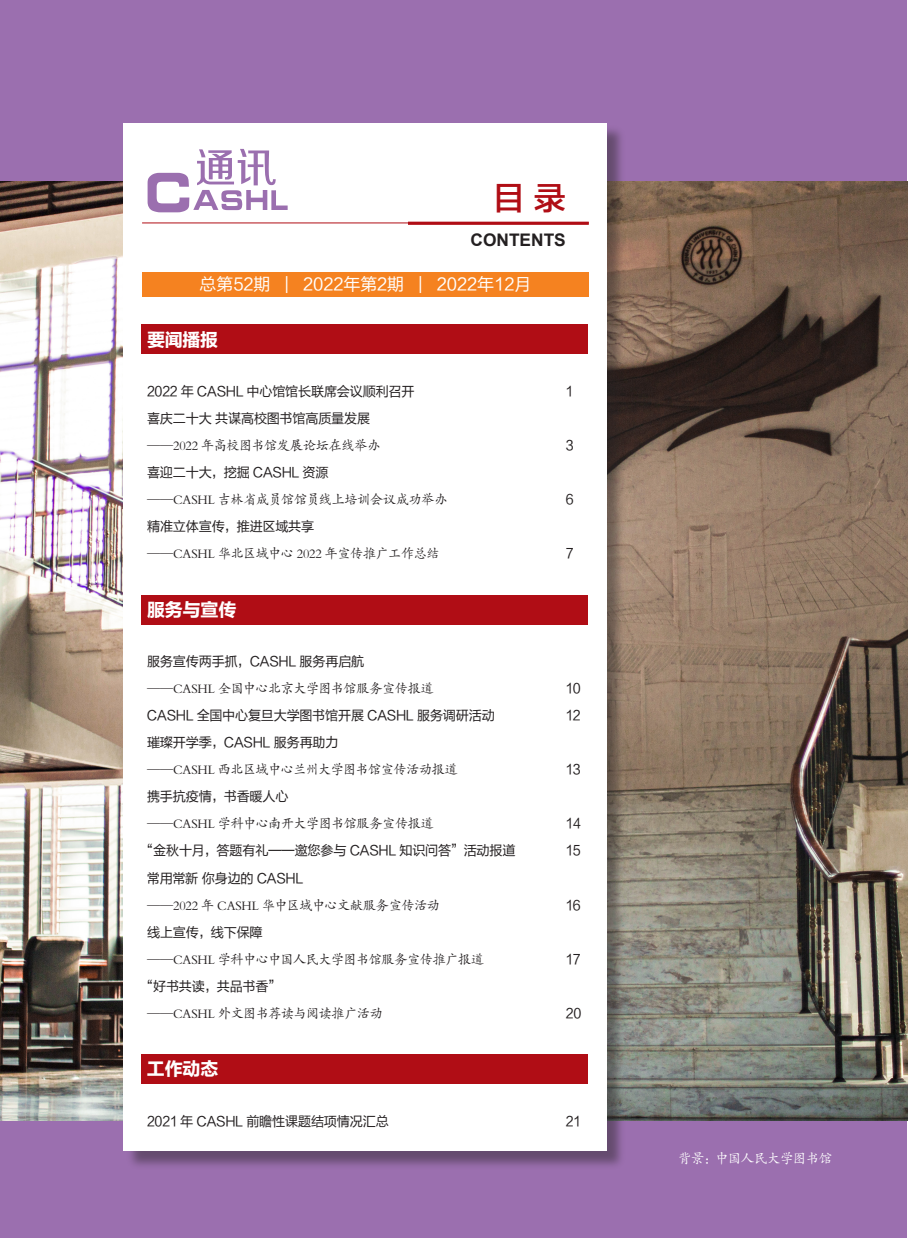
<style>
.page{position:relative;width:919px;height:1238px;background:#fff}
.page>*{position:absolute;margin:0;border:0;box-sizing:border-box;transform-origin:0 0}
.t1{font:32.1px "FZLTZHK GBK1 0";color:#b00d15}
.t2{font:18px "FZLTDHK GBK1 0";letter-spacing:-.01em;color:#fff}
.t3{font:700 17.4px "Arial";color:#231f20}
.t4{font:16.8px "FZLTHK GBK1 0";color:#fff}
.t5{font:13.5px "FZLTHK GBK1 0";letter-spacing:-.015em;color:#231f20}
.t6{font:13.5px "FZKTK GBK1 0";letter-spacing:-.03em;color:#231f20}
.t7{font:13.5px "FZKTK GBK1 0";letter-spacing:-.035em;color:#fff}
</style>
<div class="page">
<div style="left:0;top:1052px;width:906px;height:185px;background:#9b6faf"></div>
<div style="left:0;top:0;width:906px;height:185px;background:#9b6faf"></div>
<img style="left:1px;top:181px;width:906px;height:939px">
<div style="left:125px;top:124px;width:501px;height:1046px;background:#231f20;opacity:.45"></div>
<div style="left:124px;top:123px;width:483px;height:1028px;background:#fff"></div>
<div style="left:142px;top:272px;width:446px;height:25px;background:#f58220"></div>
<hr style="left:142px;top:223px;width:446px;height:1px;background:#b00d15">
<hr style="left:408px;top:222px;width:180px;height:3px;background:#b00d15">
<svg style="left:147px;top:149px;width:140px;height:63px"></svg>
<div style="left:141px;top:324px;width:447px;height:30px;background:#b00d15"></div>
<div style="left:141px;top:595px;width:447px;height:30px;background:#b00d15"></div>
<div style="left:141px;top:1053px;width:447px;height:30px;background:#b00d15"></div>
<h1 class="t1" style="left:492px;top:180px;width:75px">目 录</h1>
<p class="t3" style="left:470px;top:228px;width:97px">CONTENTS</p>
<p class="t4" style="left:200px;top:275px;width:333px">总第52期 | 2022年第2期 | 2022年12月</p>
<h2 class="t2" style="left:147px;top:330px;width:73px">要闻播报</h2>
<p class="t5" style="left:147px;top:384px;width:269px">2022 年 CASHL 中心馆馆长联席会议顺利召开</p>
<p class="t5" style="left:565px;top:384px;width:9px">1</p>
<p class="t5" style="left:147px;top:411px;width:225px">喜庆二十大 共谋高校图书馆高质量发展</p>
<p class="t6" style="left:147px;top:438px;width:234px">——2022 年高校图书馆发展论坛在线举办</p>
<p class="t5" style="left:565px;top:438px;width:9px">3</p>
<p class="t5" style="left:147px;top:465px;width:183px">喜迎二十大，挖掘 CASHL 资源</p>
<p class="t6" style="left:147px;top:492px;width:302px">——CASHL 吉林省成员馆馆员线上培训会议成功举办</p>
<p class="t5" style="left:565px;top:492px;width:9px">6</p>
<p class="t5" style="left:147px;top:519px;width:169px">精准立体宣传，推进区域共享</p>
<p class="t6" style="left:147px;top:546px;width:294px">——CASHL 华北区域中心 2022 年宣传推广工作总结</p>
<p class="t5" style="left:565px;top:546px;width:9px">7</p>
<h2 class="t2" style="left:147px;top:600px;width:91px">服务与宣传</h2>
<p class="t5" style="left:147px;top:654px;width:219px">服务宣传两手抓，CASHL 服务再启航</p>
<p class="t6" style="left:147px;top:681px;width:288px">——CASHL 全国中心北京大学图书馆服务宣传报道</p>
<p class="t5" style="left:565px;top:681px;width:17px">10</p>
<p class="t5" style="left:147px;top:708px;width:349px">CASHL 全国中心复旦大学图书馆开展 CASHL 服务调研活动</p>
<p class="t5" style="left:565px;top:708px;width:17px">12</p>
<p class="t5" style="left:147px;top:735px;width:193px">璀璨开学季，CASHL 服务再助力</p>
<p class="t6" style="left:147px;top:762px;width:312px">——CASHL 西北区域中心兰州大学图书馆宣传活动报道</p>
<p class="t5" style="left:565px;top:762px;width:17px">13</p>
<p class="t5" style="left:147px;top:789px;width:143px">携手抗疫情，书香暖人心</p>
<p class="t6" style="left:147px;top:816px;width:288px">——CASHL 学科中心南开大学图书馆服务宣传报道</p>
<p class="t5" style="left:565px;top:816px;width:17px">14</p>
<p class="t5" style="left:140px;top:843px;width:376px">“金秋十月，答题有礼——邀您参与 CASHL 知识问答”活动报道</p>
<p class="t5" style="left:565px;top:843px;width:17px">15</p>
<p class="t5" style="left:147px;top:870px;width:158px">常用常新 你身边的 CASHL</p>
<p class="t6" style="left:147px;top:897px;width:294px">——2022 年 CASHL 华中区域中心文献服务宣传活动</p>
<p class="t5" style="left:565px;top:897px;width:17px">16</p>
<p class="t5" style="left:147px;top:924px;width:117px">线上宣传，线下保障</p>
<p class="t6" style="left:147px;top:951px;width:339px">——CASHL 学科中心中国人民大学图书馆服务宣传推广报道</p>
<p class="t5" style="left:565px;top:951px;width:17px">17</p>
<p class="t5" style="left:140px;top:978px;width:142px">“好书共读，共品书香”</p>
<p class="t6" style="left:147px;top:1005px;width:237px">——CASHL 外文图书荐读与阅读推广活动</p>
<p class="t5" style="left:565px;top:1005px;width:17px">20</p>
<h2 class="t2" style="left:147px;top:1059px;width:73px">工作动态</h2>
<p class="t5" style="left:147px;top:1113px;width:243px">2021 年 CASHL 前瞻性课题结项情况汇总</p>
<p class="t5" style="left:565px;top:1113px;width:17px">21</p>
<p class="t7" style="left:678px;top:1151px;width:156px">背景：中国人民大学图书馆</p>
</div>
